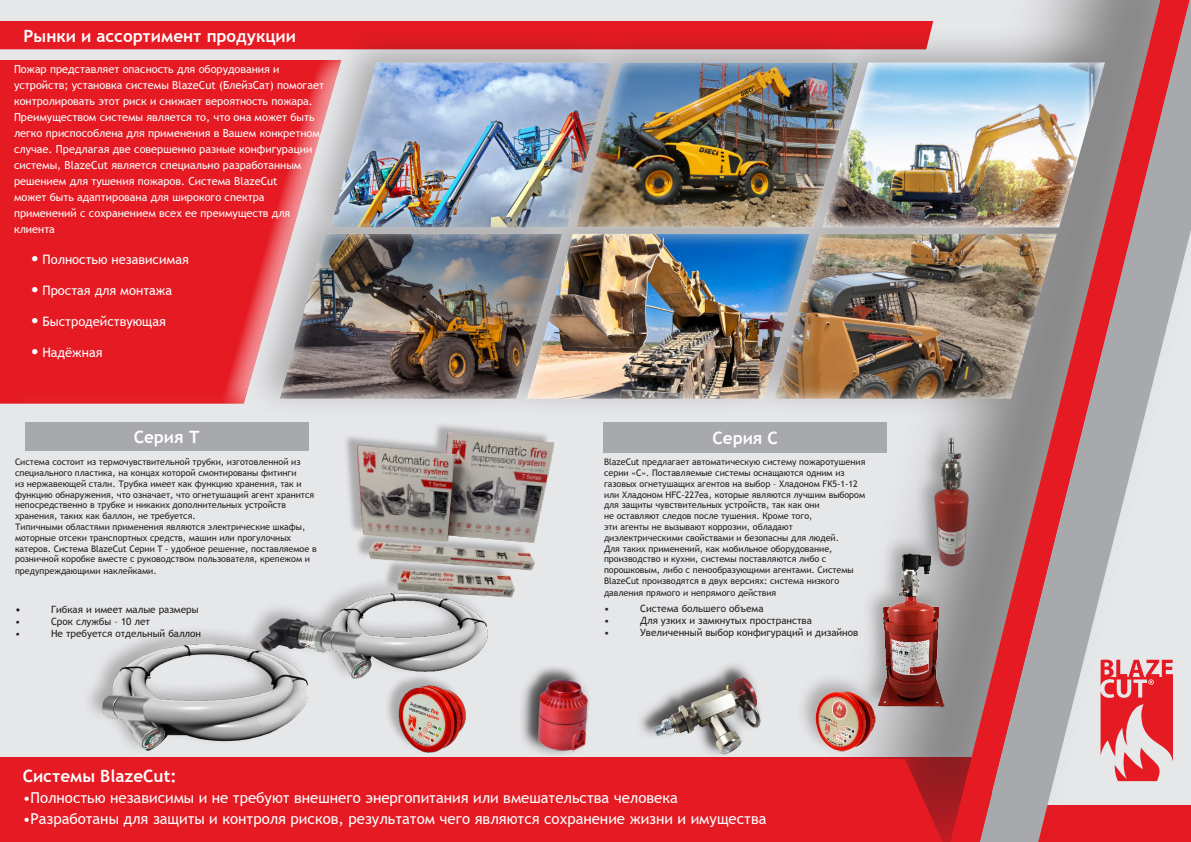
<style>
.page{position:relative;width:1191px;height:842px;background:#e6e7e9}
.page>*{position:absolute;margin:0;border:0;box-sizing:border-box;transform-origin:0 0}
.t1{font:700 19px "Helvetica Neue LT Pro";color:#fff}
.t2{font:700 17px "Trebuchet MS";color:#fff}
.t3{font:15px "Trebuchet MS";color:#fff}
.t4{font:13px "Trebuchet MS";color:#fff}
.t5{font:11px/16px "Trebuchet MS";color:#fff}
.t6{font:11px "Trebuchet MS";color:#231f20}
.t7{font:10px "Trebuchet MS";color:#231f20}
.t8{font:9px/10.8px "Trebuchet MS";color:#231f20}
.s1{font-family:"Helvetica Neue LT Pro";font-weight:500;font-size:15px}
</style>
<div class="page">
<div style="left:818px;top:0;width:373px;height:842px;background:#231f20;opacity:.75"></div>
<svg style="left:950px;top:0;width:29px;height:842px;background:#ab7074"></svg>
<svg style="left:979px;top:0;width:212px;height:842px"></svg>
<div style="left:0;top:759px;width:942px;height:83px;background:#e51a23"></div>
<div style="left:0;top:21px;width:933px;height:28px;background:#e51a23"></div>
<div style="left:0;top:60px;width:19px;height:344px;background:#e51a23"></div>
<div style="left:19px;top:60px;width:274px;height:344px;background:#e51a23"></div>
<img style="left:345px;top:425px;width:209px;height:173px">
<div style="left:520px;top:666px;width:71px;height:90px;background:#231f20;opacity:.75"></div>
<img style="left:520px;top:669px;width:71px;height:87px">
<div style="left:913px;top:420px;width:58px;height:150px;background:#231f20;opacity:.3"></div>
<img style="left:909px;top:430px;width:82px;height:148px">
<div style="left:82px;top:625px;width:229px;height:130px;background:#231f20;opacity:.3"></div>
<img style="left:102px;top:644px;width:205px;height:107px">
<div style="left:384px;top:672px;width:79px;height:80px;background:#231f20;opacity:.3"></div>
<img style="left:392px;top:688px;width:74px;height:65px">
<div style="left:635px;top:662px;width:129px;height:97px;background:#231f20;opacity:.75"></div>
<img style="left:646px;top:670px;width:123px;height:96px">
<div style="left:795px;top:672px;width:83px;height:83px;background:#231f20;opacity:.3"></div>
<img style="left:809px;top:679px;width:80px;height:81px">
<div style="left:858px;top:535px;width:89px;height:176px;background:#231f20;opacity:.3"></div>
<img style="left:871px;top:549px;width:84px;height:162px">
<div style="left:242px;top:576px;width:248px;height:106px;background:#231f20;opacity:.3"></div>
<img style="left:250px;top:579px;width:245px;height:109px">
<svg style="left:1100px;top:660px;width:73px;height:121px"></svg>
<div style="left:293px;top:26px;width:334px;height:221px;background:#231f20;opacity:.3"></div>
<img style="left:330px;top:61px;width:209px;height:136px">
<div style="left:243px;top:197px;width:333px;height:221px;background:#231f20;opacity:.3"></div>
<img style="left:279px;top:232px;width:211px;height:167px">
<div style="left:490px;top:197px;width:333px;height:221px;background:#231f20;opacity:.3"></div>
<img style="left:526px;top:232px;width:211px;height:167px">
<div style="left:737px;top:197px;width:333px;height:221px;background:#231f20;opacity:.3"></div>
<img style="left:774px;top:247px;width:284px;height:152px">
<div style="left:786px;top:26px;width:333px;height:221px;background:#231f20;opacity:.3"></div>
<img style="left:872px;top:61px;width:235px;height:167px">
<div style="left:539px;top:26px;width:333px;height:221px;background:#231f20;opacity:.3"></div>
<img style="left:575px;top:61px;width:285px;height:167px">
<div style="left:603px;top:422px;width:284px;height:31px;background:#a8a9ad"></div>
<div style="left:25px;top:422px;width:283px;height:29px;background:#a8a9ad"></div>
<p class="t1" style="left:15px;top:23px;width:337px">Variety of applications and industries</p>
<p class="t2" style="left:24px;top:25px;width:274px">Рынки и ассортимент продукции</p>
<p class="t5" style="left:14px;top:61px;width:311px">Пожар представляет опасность для оборудования и устройств; установка системы BlazeCut (БлейзСат) помогает контролировать этот риск и снижает вероятность пожара.<br>Преимуществом системы является то, что она может быть легко приспособлена для применения в Вашем конкретном случае. Предлагая две совершенно разные конфигурации системы, BlazeCut является специально разработанным решением для тушения пожаров. Система BlazeCut<br>может быть адаптирована для широкого спектра применений с сохранением всех ее преимуществ для клиента</p>
<p class="t4" style="left:31px;top:251px;width:159px"><span class="s1">•</span> Полностью независимая</p>
<p class="t4" style="left:31px;top:282px;width:143px"><span class="s1">•</span> Простая для монтажа</p>
<p class="t4" style="left:31px;top:313px;width:136px"><span class="s1">•</span> Быстродействующая</p>
<p class="t4" style="left:31px;top:344px;width:73px"><span class="s1">•</span> Надёжная</p>
<p class="t2" style="left:134px;top:426px;width:68px">Серия Т</p>
<p class="t8" style="left:15px;top:457px;width:301px">Система состоит из термочувствительной трубки, изготовленной из специального пластика, на концах которой смонтированы фитинги<br>из нержавеющей стали. Трубка имеет как функцию хранения, так и функцию обнаружения, что означает, что огнетушащий агент хранится непосредственно в трубке и никаких дополнительных устройств хранения, таких как баллон, не требуется.</p>
<p class="t8" style="left:15px;top:521px;width:303px">Типичными областями применения являются электрические шкафы, моторные отсеки транспортных средств, машин или прогулочных катеров. Система BlazeCut Серии T - удобное решение, поставляемое в розничной коробке вместе с руководством пользователя, крепежом и</p>
<p class="t8" style="left:15px;top:566px;width:143px">предупреждающими наклейками.</p>
<p class="t6" style="left:15px;top:602px;width:7px">•</p>
<p class="t7" style="left:51px;top:603px;width:149px">Гибкая и имеет малые размеры</p>
<p class="t7" style="left:15px;top:615px;width:7px">•</p>
<p class="t7" style="left:51px;top:615px;width:101px">Срок службы – 10 лет</p>
<p class="t7" style="left:15px;top:627px;width:7px">•</p>
<p class="t7" style="left:51px;top:627px;width:152px">Не требуется отдельный баллон</p>
<p class="t2" style="left:712px;top:427px;width:67px">Серия С</p>
<p class="t8" style="left:604px;top:457px;width:263px">BlazeCut предлагает автоматическую систему пожаротушения серии «C». Поставляемые системы оснащаются одним из газовых огнетушащих агентов на выбор – Хладоном FK5-1-12 или Хладоном HFC-227ea, которые являются лучшим выбором для защиты чувствительных устройств, так как они</p>
<p class="t8" style="left:604px;top:511px;width:210px">не оставляют следов после тушения. Кроме того,</p>
<p class="t8" style="left:604px;top:521px;width:251px">эти агенты не вызывают коррозии, обладают диэлектрическими свойствами и безопасны для людей.<br>Для таких применений, как мобильное оборудование, производство и кухни, системы поставляются либо с порошковым, либо с пенообразующими агентами. Системы BlazeCut производятся в двух версиях: система низкого</p>
<p class="t8" style="left:604px;top:587px;width:174px">давления прямого и непрямого действия</p>
<p class="t7" style="left:604px;top:602px;width:7px">•</p>
<p class="t7" style="left:640px;top:602px;width:125px">Система большего объема</p>
<p class="t7" style="left:604px;top:614px;width:7px">•</p>
<p class="t7" style="left:640px;top:614px;width:173px">Для узких и замкнутых пространства</p>
<p class="t7" style="left:604px;top:626px;width:7px">•</p>
<p class="t7" style="left:640px;top:626px;width:220px">Увеличенный выбор конфигураций и дизайнов</p>
<p class="t2" style="left:23px;top:765px;width:155px">Системы BlazeCut:</p>
<p class="t3" style="left:23px;top:788px;width:656px">•Полностью независимы и не требуют внешнего энергопитания или вмешательства человека</p>
<p class="t3" style="left:23px;top:809px;width:745px">•Разработаны для защиты и контроля рисков, результатом чего являются сохранение жизни и имущества</p>
</div>
